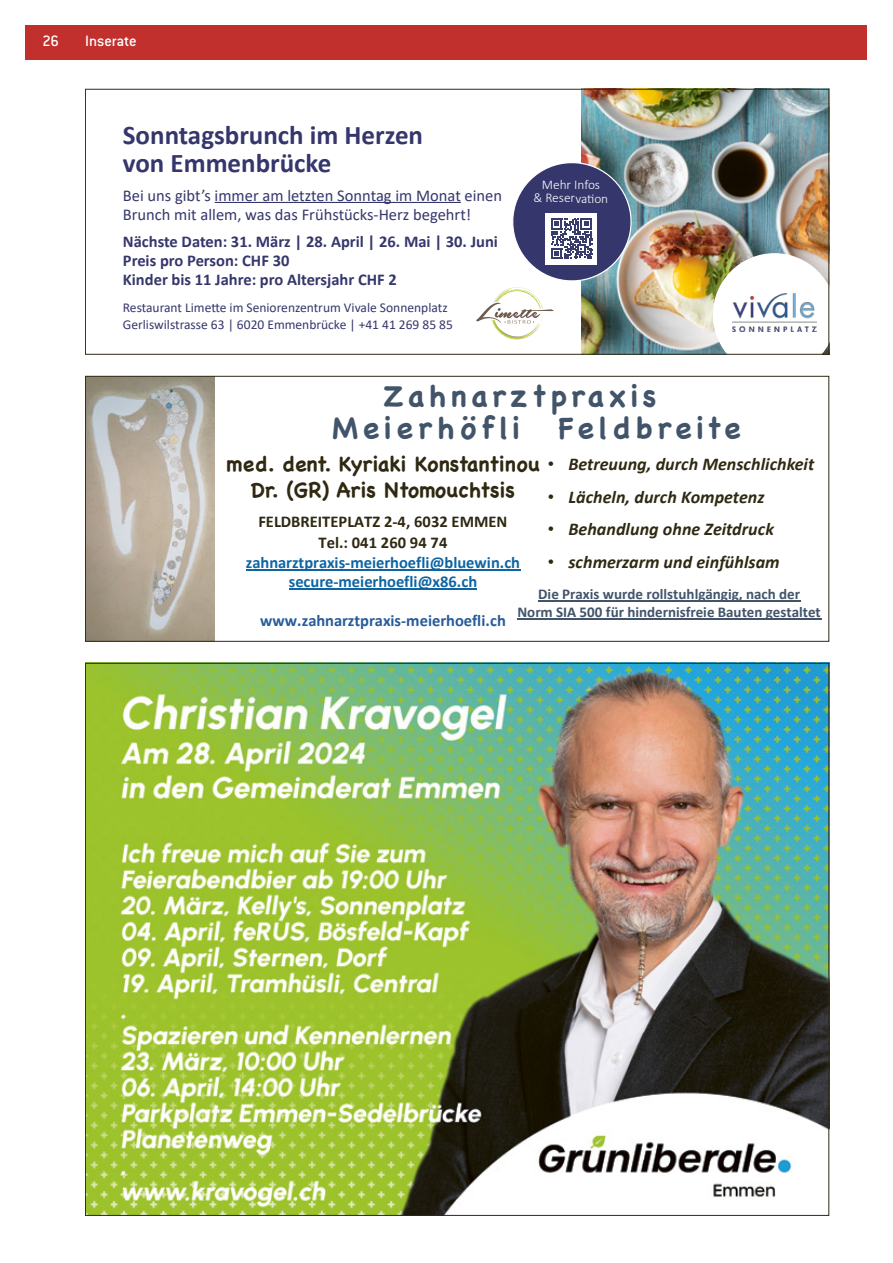
<style>
.page{position:relative;width:893px;height:1263px;background:#fff}
.page>*{position:absolute;margin:0;border:0;box-sizing:border-box;transform-origin:0 0}
.t1{font:700 30px/32.7px "Chalkboard";letter-spacing:.15em;color:#42546a}
.t2{font:700 27px/28.5px "Calibri";color:#35376c}
.t3{font:700 21px/25.5px "Chalkboard";color:#2f2912;text-align:center}
.t4{font:italic 700 18px "Calibri";letter-spacing:.005em;color:#2f2912}
.t5{font:700 16.5px/19px "Calibri";color:#35376c}
.t6{font:16.5px/19.5px "Calibri";color:#35376c}
.t7{font:700 16.5px/19.5px "Calibri";letter-spacing:-.005em;color:#0e65a4;text-align:center}
.t8{font:700 16.5px/20.9px "Calibri";color:#2f2912;text-align:center}
.t9{font:700 16.5px "Calibri";letter-spacing:-.005em;color:#275b9b}
.t10{font:500 16.5px "Conduit ITC Std";letter-spacing:-.01em;color:#fff}
.t11{font:700 15px/18px "Calibri";color:#42546a;text-align:center}
.t12{font:13.5px/16.5px "Calibri";color:#35376c}
.t13{font:300 13.35px/13.5px "Calibri";color:#fff;text-align:center}
.s1{font-family:"Arial";font-weight:400;font-style:normal}
</style>
<div class="page">
<div style="left:26px;top:26px;width:841px;height:34px;background:#c1302d"></div>
<img style="left:87px;top:665px;width:740px;height:549px">
<img style="left:581px;top:91px;width:246px;height:262px">
<hr style="left:215px;top:202px;width:246px;height:1px;background:#35376c">
<img style="left:476px;top:158px;width:159px;height:182px">
<svg style="left:713px;top:253px;width:114px;height:100px"></svg>
<img style="left:732px;top:294px;width:84px;height:37px">
<div style="left:85px;top:89px;width:744px;height:266px;border:1px solid #2f2912"></div>
<hr style="left:246px;top:569px;width:274px;height:2px;background:#0e65a4">
<hr style="left:289px;top:589px;width:188px;height:1px;background:#0e65a4">
<img style="left:87px;top:378px;width:128px;height:262px">
<hr style="left:538px;top:600px;width:262px;height:1px;background:#42546a">
<hr style="left:517px;top:618px;width:304px;height:1px;background:#42546a">
<div style="left:85px;top:376px;width:744px;height:266px;border:1px solid #2f2912"></div>
<p class="t10" style="left:43px;top:31px;width:18px">26</p>
<p class="t10" style="left:85px;top:31px;width:53px">Inserate</p>
<h2 class="t2" style="left:123px;top:120px;width:302px">Sonntagsbrunch im Herzen von Emmenbrücke</h2>
<p class="t6" style="left:123px;top:185px;width:381px">Bei uns gibt’s immer am letzten Sonntag im Monat einen<br>Brunch mit allem, was das Frühstücks-Herz begehrt!</p>
<p class="t5" style="left:123px;top:232px;width:377px">Nächste Daten: 31. März | 28. April | 26. Mai | 30. Juni<br>Preis pro Person: CHF 30<br>Kinder bis 11 Jahre: pro Altersjahr CHF 2</p>
<p class="t12" style="left:123px;top:299px;width:332px">Restaurant Limette im Seniorenzentrum Vivale Sonnenplatz<br>Gerliswilstrasse 63 | 6020 Emmenbrücke | +41 41 269 85 85</p>
<p class="t13" style="left:534px;top:177px;width:76px;rotate:1deg">Mehr Infos<br>&amp; Reservation</p>
<h1 class="t1" style="left:333px;top:379px;width:325px;text-indent:50px">Zahnarztpraxis<br>Meierhöfli</h1>
<h1 class="t1" style="left:559px;top:412px;width:184px">Feldbreite</h1>
<p class="t3" style="left:226px;top:451px;width:315px">med. dent. Kyriaki Konstantinou<br>Dr. (GR) Aris Ntomouchtsis</p>
<p class="t4" style="left:548px;top:451px;width:268px"><span class="s1">•</span> Betreuung, durch Menschlichkeit</p>
<p class="t4" style="left:548px;top:484px;width:218px"><span class="s1">•</span> Lächeln, durch Kompetenz</p>
<p class="t4" style="left:548px;top:516px;width:227px"><span class="s1">•</span> Behandlung ohne Zeitdruck</p>
<p class="t4" style="left:548px;top:549px;width:233px"><span class="s1">•</span> schmerzarm und einfühlsam</p>
<p class="t8" style="left:258px;top:511px;width:250px">FELDBREITEPLATZ 2-4, 6032 EMMEN<br>Tel.: 041 260 94 74</p>
<p class="t7" style="left:246px;top:552px;width:276px">zahnarztpraxis-meierhoefli@bluewin.ch secure-meierhoefli@x86.ch</p>
<p class="t9" style="left:260px;top:609px;width:247px">www.zahnarztpraxis-meierhoefli.ch</p>
<p class="t11" style="left:517px;top:584px;width:305px">Die Praxis wurde rollstuhlgängig, nach der<br>Norm SIA 500 für hindernisfreie Bauten gestaltet</p>
</div>
